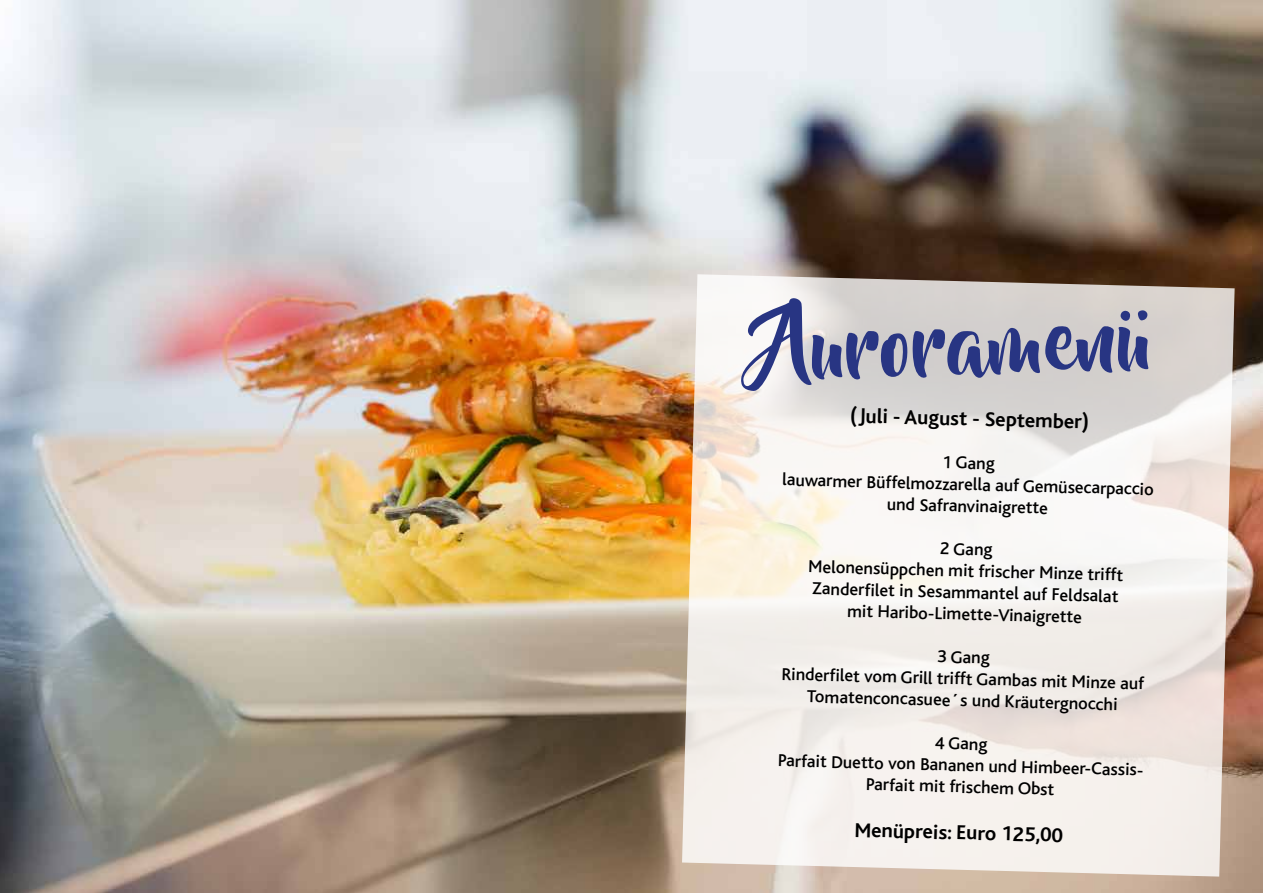
<style>
.page{position:relative;width:1263px;height:893px;background:#fff}
.page>*{position:absolute;margin:0;border:0;box-sizing:border-box;transform-origin:0 0}
.t1{font:81px "Beyond The Mountains";color:#283583}
.t2{font:700 21px "Bliss";color:#000}
.t3{font:500 18px/21.6px "Bliss";color:#000;text-align:center}
</style>
<div class="page">
<img style="left:0;top:0;width:1263px;height:893px">
<svg style="left:682px;top:274px;width:552px;height:603px"></svg>
<h1 class="t1" style="left:765px;top:306px;width:387px;rotate:-2deg">Auroramenü</h1>
<p class="t2" style="left:850px;top:403px;width:241px;rotate:2deg">(Juli - August - September)</p>
<p class="t3" style="left:783px;top:449px;width:373px;rotate:1deg">1 Gang<br>lauwarmer Büffelmozzarella auf Gemüsecarpaccio und Safranvinaigrette</p>
<p class="t3" style="left:809px;top:536px;width:317px;rotate:1deg">2 Gang<br>Melonensüppchen mit frischer Minze trifft<br>Zanderfi let in Sesammantel auf Feldsalat mit Haribo-Limette-Vinaigrette</p>
<p class="t3" style="left:782px;top:643px;width:364px;rotate:1deg">3 Gang<br>Rinderfi let vom Grill trifft Gambas mit Minze auf<br>Tomatenconcasuee´s und Kräutergnocchi</p>
<p class="t3" style="left:778px;top:730px;width:370px;rotate:1deg">4 Gang<br>Parfait Duetto von Bananen und Himbeer-Cassis-<br>Parfait mit frischem Obst</p>
<p class="t2" style="left:855px;top:818px;width:210px;rotate:2deg">Menüpreis: Euro 125,00</p>
</div>
